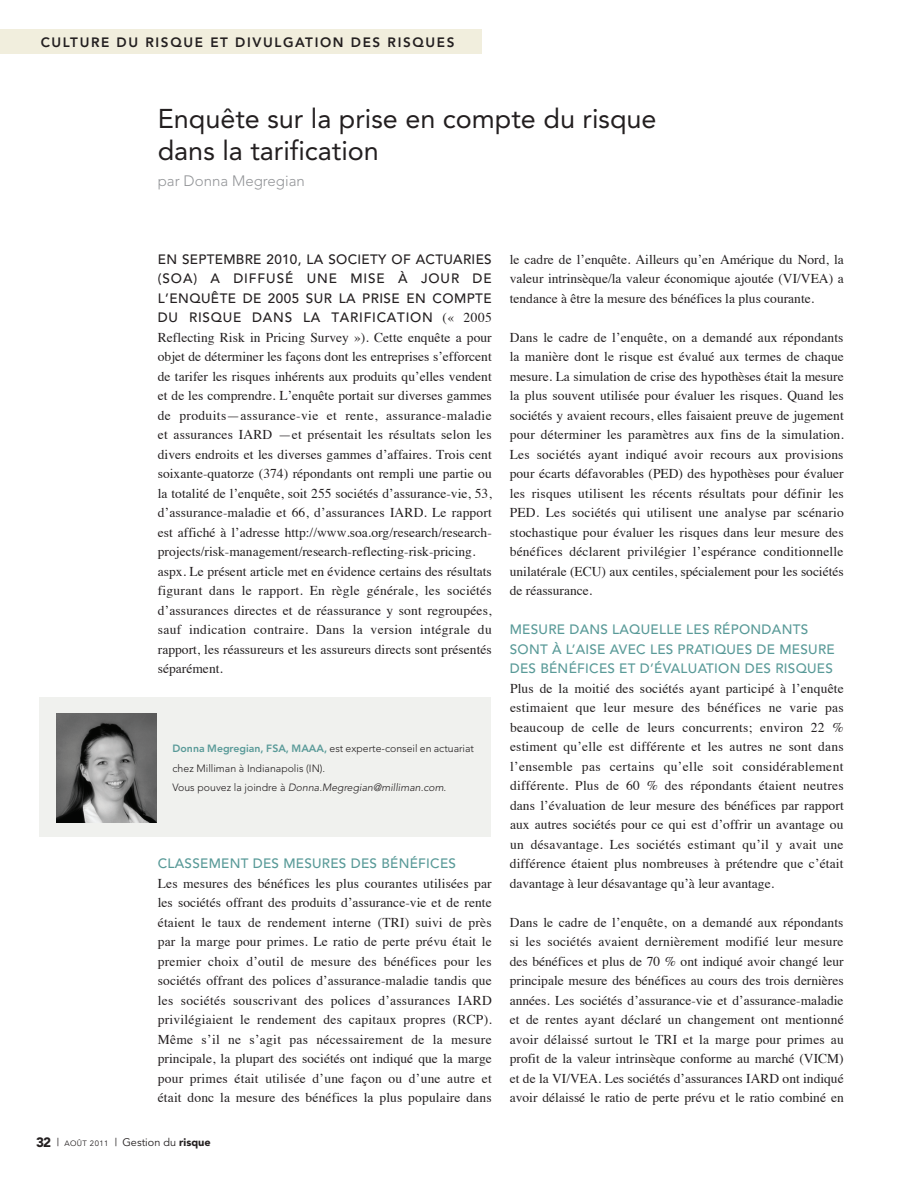
<style>
.page{position:relative;width:918px;height:1188px;background:#fff}
.page>*{position:absolute;margin:0;border:0;box-sizing:border-box;transform-origin:0 0}
.t1{font:27px/33px "Avenir";color:#231f20}
.t2{font:300 15px "Avenir";color:#939598}
.t3{font:13.5px/19.5px "Times";color:#231f20;text-align:justify}
.t4{font:500 13.5px/19.5px "Avenir";letter-spacing:.02em;color:#599a98}
.t5{font:500 13.5px/19.5px "Avenir";letter-spacing:.035em;color:#231f20}
.t6{font:800 13.5px "Avenir";letter-spacing:.12em;color:#231f20}
.t7{font:10.8px "Avenir";color:#231f20}
.t8{font:300 10.5px/19.5px "Avenir";color:#231f20}
.t9{font:800 10.5px "Avenir";color:#599a98}
.s1{font-family:"Times";font-weight:400}
.s2{font-weight:800;color:#599a98}
.s3{font-style:italic}
.s4{font-weight:900;font-size:13.5px}
.s5{font-size:7.8px}
.s6{font-weight:900}
</style>
<div class="page">
<div style="left:40px;top:697px;width:451px;height:140px;background:#f0f1ee"></div>
<img style="left:57px;top:713px;width:100px;height:109px">
<div style="left:0;top:30px;width:482px;height:24px;background:#f1eedd"></div>
<p class="t6" style="left:41px;top:34px;width:74px">GÉNÉRAL</p>
<p class="t6" style="left:41px;top:34px;width:414px">CULTURE DU RISQUE ET DIVULGATION DES RISQUES</p>
<h1 class="t1" style="left:158px;top:102px;width:500px">Enquête sur la prise en compte du risque dans la tarification</h1>
<p class="t2" style="left:158px;top:172px;width:149px">par Donna Megregian</p>
<p class="t5" style="left:158px;top:250px;width:335px">EN SEPTEMBRE 2010, LA SOCIETY OF ACTUARIES (SOA</p>
<p class="t5" style="left:158px;top:269px;width:336px;text-align:justify;text-indent:36px">) A DIFFUSÉ UNE MISE À JOUR DE L’ENQUÊTE DE 2005 SUR LA PRISE EN COMPTE DU RISQUE DANS LA TARIFICATION <span class="s1">(« 2005</span></p>
<p class="t3" style="left:158px;top:327px;width:336px;text-align:left">Reflecting Risk in Pricing Survey »). Cette enquête a pour objet de déterminer les façons dont les entreprises s’efforcent de tarifer les risques inhérents aux produits qu’elles vendent et de les comprendre. L’enquête portait sur diverses gammes de produits—assurance-vie et rente, assurance-maladie et assurances IARD —et présentait les résultats selon les divers endroits et les diverses gammes d’affaires. Trois cent soixante-quatorze (374) répondants ont rempli une partie ou la totalité de l’enquête, soit 255 sociétés d’assurance-vie, 53, d’assurance-maladie et 66, d’assurances IARD. Le rapport est affiché à l’adresse http://www.soa.org/research/research&shy;projects/risk-management/research-reflecting-risk-pricing. aspx. Le présent article met en évidence certains des résultats figurant dans le rapport. En règle générale, les sociétés d’assurances directes et de réassurance y sont regroupées, sauf indication contraire. Dans la version intégrale du rapport, les réassureurs et les assureurs directs sont présentés séparément.</p>
<p class="t8" style="left:173px;top:739px;width:303px;text-indent:152px"><span class="s2">,</span> est experte-conseil en actuariat chez Milliman à Indianapolis (IN).<br>Vous pouvez la joindre à <span class="s3">Donna.Megregian@milliman.com.</span></p>
<p class="t9" style="left:173px;top:742px;width:138px">DONNA MEGREGIAN, FSA, MAAA</p>
<p class="t4" style="left:158px;top:854px;width:300px">CLASSEMENT DES MESURES DES BÉNÉFICES</p>
<p class="t3" style="left:158px;top:872px;width:336px">Les mesures des bénéfices les plus courantes utilisées par les sociétés offrant des produits d’assurance-vie et de rente étaient le taux de rendement interne (TRI) suivi de près par la marge pour primes. Le ratio de perte prévu était le premier choix d’outil de mesure des bénéfices pour les sociétés offrant des polices d’assurance-maladie tandis que les sociétés souscrivant des polices d’assurances IARD privilégiaient le rendement des capitaux propres (RCP).<br>Même s’il ne s’agit pas nécessairement de la mesure principale, la plupart des sociétés ont indiqué que la marge pour primes était utilisée d’une façon ou d’une autre et était donc la mesure des bénéfices la plus populaire dans</p>
<p class="t7" style="left:36px;top:1136px;width:176px"><span class="s4">32</span> | <span class="s5">AoÛt 2011</span> | Gestion du <span class="s6">risque</span></p>
<p class="t3" style="left:510px;top:248px;width:335px">le cadre de l’enquête. Ailleurs qu’en Amérique du Nord, la valeur intrinsèque/la valeur économique ajoutée (VI/VEA) a tendance à être la mesure des bénéfices la plus courante.</p>
<p class="t3" style="left:510px;top:326px;width:336px">Dans le cadre de l’enquête, on a demandé aux répondants la manière dont le risque est évalué aux termes de chaque mesure. La simulation de crise des hypothèses était la mesure la plus souvent utilisée pour évaluer les risques. Quand les sociétés y avaient recours, elles faisaient preuve de jugement pour déterminer les paramètres aux fins de la simulation.<br>Les sociétés ayant indiqué avoir recours aux provisions pour écarts défavorables (PED) des hypothèses pour évaluer les risques utilisent les récents résultats pour définir les PED. Les sociétés qui utilisent une analyse par scénario stochastique pour évaluer les risques dans leur mesure des bénéfices déclarent privilégier l’espérance conditionnelle unilatérale (ECU) aux centiles, spécialement pour les sociétés de réassurance.</p>
<p class="t4" style="left:510px;top:620px;width:326px">M ESURE DANS LAQUELLE LES RÉPONDANTS<br>SONT À L’AISE AVEC LES PRATIQUES DE MESURE<br>DES BÉNÉFICES ET D’ÉVALUATION DES RISQUES</p>
<p class="t3" style="left:510px;top:677px;width:336px">Plus de la moitié des sociétés ayant participé à l’enquête estimaient que leur mesure des bénéfices ne varie pas beaucoup de celle de leurs concurrents; environ 22 % estiment qu’elle est différente et les autres ne sont dans l’ensemble pas certains qu’elle soit considérablement différente. Plus de 60 % des répondants étaient neutres dans l’évaluation de leur mesure des bénéfices par rapport aux autres sociétés pour ce qui est d’offrir un avantage ou un désavantage. Les sociétés estimant qu’il y avait une différence étaient plus nombreuses à prétendre que c’était davantage à leur désavantage qu’à leur avantage.</p>
<p class="t3" style="left:510px;top:911px;width:335px">Dans le cadre de l’enquête, on a demandé aux répondants si les sociétés avaient dernièrement modifié leur mesure des bénéfices et plus de 70 % ont indiqué avoir changé leur principale mesure des bénéfices au cours des trois dernières années. Les sociétés d’assurance-vie et d’assurance-maladie et de rentes ayant déclaré un changement ont mentionné avoir délaissé surtout le TRI et la marge pour primes au profit de la valeur intrinsèque conforme au marché (VICM) et de la VI/VEA. Les sociétés d’assurances IARD ont indiqué avoir délaissé le ratio de perte prévu et le ratio combiné en</p>
</div>
